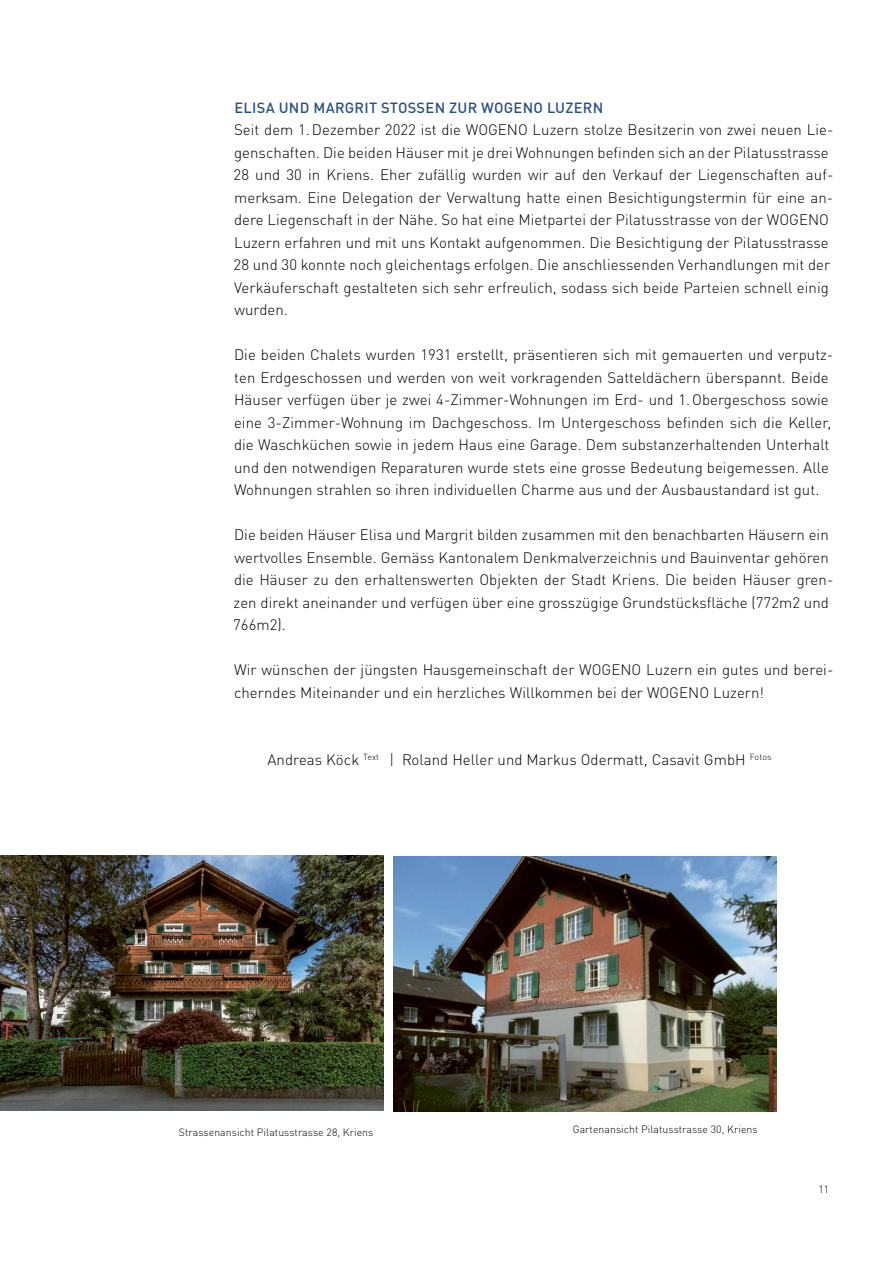
<style>
.page{position:relative;width:893px;height:1263px;background:#fff}
.page>*{position:absolute;margin:0;border:0;box-sizing:border-box;transform-origin:0 0}
.t1{font:300 15px/22.5px "DIN Pro";letter-spacing:.005em;color:#000}
.t2{font:500 14.7px "DIN Pro";letter-spacing:.02em;color:#285088}
.t3{font:300 10.5px "DIN Pro";letter-spacing:.005em;color:#000}
</style>
<div class="page">
<img style="left:0;top:855px;width:383px;height:256px">
<img style="left:394px;top:856px;width:383px;height:255px">
<p class="t2" style="left:234px;top:96px;width:370px">ELISA UND MARGRIT STOSSEN ZUR WOGENO LUZERN</p>
<p class="t1" style="left:234px;top:117px;width:601px">Seit dem 1.Dezember 2022 ist die WOGENO Luzern stolze Besitzerin von zwei neuen Lie&shy;genschaften. Die beiden Häuser mit je drei Wohnungen befinden sich an der Pilatusstrasse 28 und 30 in Kriens. Eher zufällig wurden wir auf den Verkauf der Liegenschaften auf&shy;merksam. Eine Delegation der Verwaltung hatte einen Besichtigungstermin für eine an&shy;dere Liegenschaft in der Nähe. So hat eine Mietpartei der Pilatusstrasse von der WOGENO Luzern erfahren und mit uns Kontakt aufgenommen. Die Besichtigung der Pilatusstrasse 28 und 30 konnte noch gleichentags erfolgen. Die anschliessenden Verhandlungen mit der Verkäuferschaft gestalteten sich sehr erfreulich, sodass sich beide Parteien schnell einig wurden.</p>
<p class="t1" style="left:234px;top:342px;width:601px">Die beiden Chalets wurden 1931 erstellt, präsentieren sich mit gemauerten und verputz&shy;ten Erdgeschossen und werden von weit vorkragenden Satteldächern überspannt. Beide Häuser verfügen über je zwei 4-Zimmer-Wohnungen im Erd- und 1.Obergeschoss sowie eine 3-Zimmer-Wohnung im Dachgeschoss. Im Untergeschoss befinden sich die Keller, die Waschküchen sowie in jedem Haus eine Garage. Dem substanzerhaltenden Unterhalt und den notwendigen Reparaturen wurde stets eine grosse Bedeutung beigemessen. Alle Wohnungen strahlen so ihren individuellen Charme aus und der Ausbaustandard ist gut.</p>
<p class="t1" style="left:233px;top:522px;width:602px">Die beiden Häuser Elisa und Margrit bilden zusammen mit den benachbarten Häusern ein wertvolles Ensemble. Gemäss Kantonalem Denkmalverzeichnis und Bauinventar gehören die Häuser zu den erhaltenswerten Objekten der Stadt Kriens. Die beiden Häuser gren&shy;zen direkt aneinander und verfügen über eine grosszügige Grundstücksfläche (772m2 und 766m2).</p>
<p class="t1" style="left:234px;top:657px;width:601px">Wir wünschen der jüngsten Hausgemeinschaft der WOGENO Luzern ein gutes und berei&shy;cherndes Miteinander und ein herzliches Willkommen bei der WOGENO Luzern!</p>
<p class="t1" style="left:268px;top:747px;width:505px">Andreas Köck <sup>Text</sup> | Roland Heller und Markus Odermatt, Casavit GmbH <sup>Fotos</sup></p>
<p class="t3" style="left:179px;top:1124px;width:196px">Strassenansicht Pilatusstrasse 28, Kriens</p>
<p class="t3" style="left:573px;top:1121px;width:186px">Gartenansicht Pilatusstrasse 30, Kriens</p>
<p class="t3" style="left:818px;top:1181px;width:12px">11</p>
</div>
